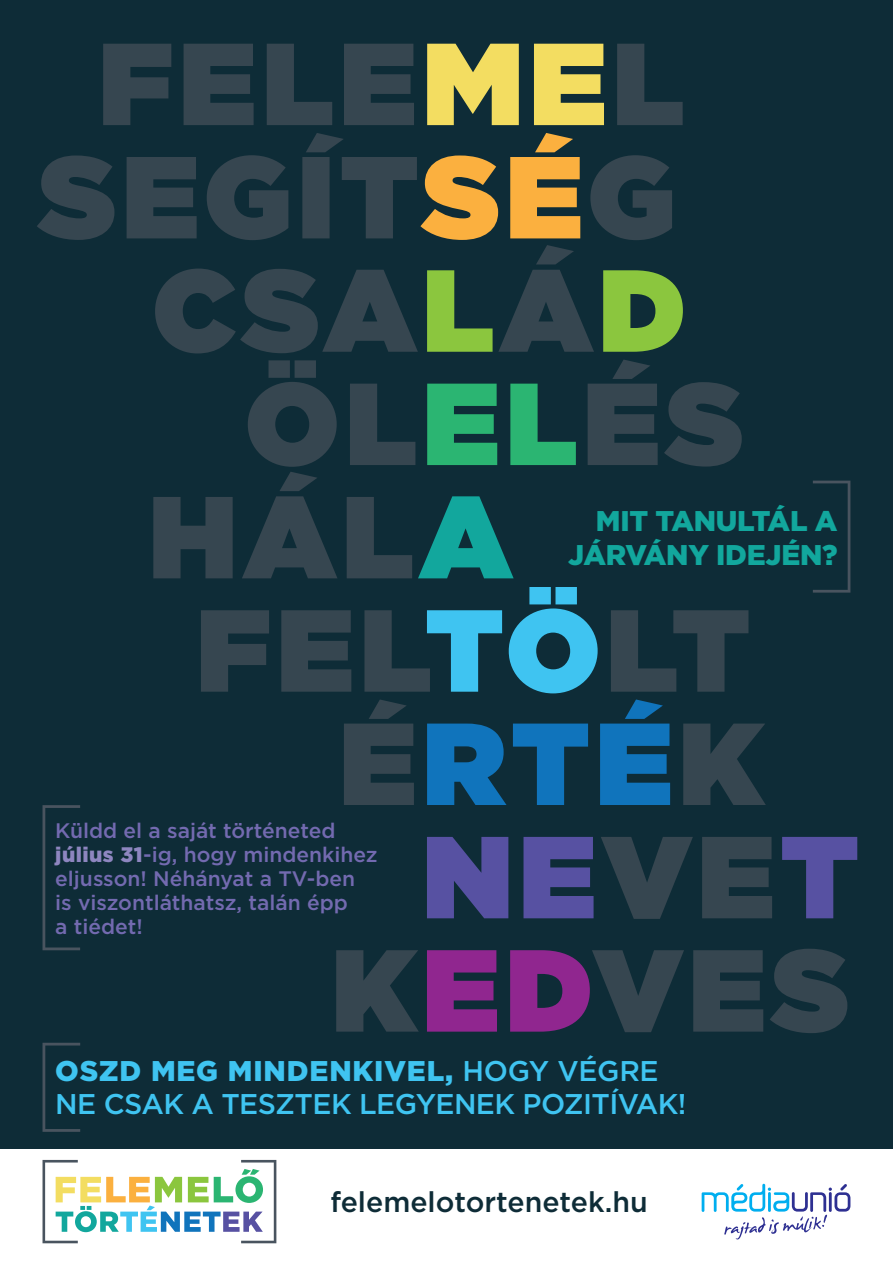
<style>
.page{position:relative;width:893px;height:1263px;background:#fff}
.page>*{position:absolute;margin:0;border:0;box-sizing:border-box;transform-origin:0 0}
.t1{font:900 116.4px/226.6px "Gotham";letter-spacing:.05em;color:#364650;text-align:center}
.t2{font:900 116.4px "Gotham";letter-spacing:.05em;color:#1074bc}
.t3{font:500 28.5px/33px "Gotham";letter-spacing:-.02em;color:#3fc4f1}
.t4{font:900 28.5px/34.5px "Gotham";letter-spacing:-.01em;color:#12a79d;text-align:right}
.t5{font:500 28.5px "Gotham";color:#0e2c37}
.t6{font:500 21px/24px "Gotham";color:#736ab0}
.s1{color:#f3dd61}
.s2{color:#8bc63e}
.s3{color:#2bb572}
.s4{color:#12a79d}
.s5{color:#3fc4f1}
.s6{color:#364650}
.s7{color:#fbb03f}
.s8{font-weight:900;color:#8e86c0}
.s9{color:#5751a2}
.s10{color:#90268f}
.s11{font-weight:900}
</style>
<div class="page">
<div style="left:0;top:0;width:893px;height:1148px;background:#0e2c37"></div>
<svg style="left:702px;top:1184px;width:148px;height:55px"></svg>
<svg style="left:813px;top:481px;width:37px;height:112px"></svg>
<svg style="left:43px;top:1043px;width:37px;height:89px"></svg>
<svg style="left:43px;top:805px;width:37px;height:145px"></svg>
<svg style="left:43px;top:1160px;width:233px;height:83px"></svg>
<h1 class="t1" style="left:99px;top:-31px;width:589px">FELE<span class="s1">ME</span>L<br>CSA<span class="s2">L</span>Á<span class="s2">D</span></h1>
<h1 class="t1" style="left:245px;top:309px;width:500px">ÖL<span class="s3">EL</span>ÉS</h1>
<h1 class="t1" style="left:149px;top:422px;width:365px">HÁL<span class="s4">A</span></h1>
<h1 class="t1" style="left:196px;top:535px;width:555px">FEL<span class="s5">TÖ</span>LT</h1>
<h1 class="t2" style="left:339px;top:680px;width:426px"><span class="s6">É</span>RTÉ<span class="s6">K</span></h1>
<h1 class="t1" style="left:39px;top:82px;width:638px">SEGÍT<span class="s7">SÉ</span>G</h1>
<h2 class="t4" style="left:568px;top:503px;width:271px">MIT TANULTÁL A<br>JÁRVÁNY IDEJÉN?</h2>
<p class="t6" style="left:55px;top:818px;width:324px">Küldd el a saját történeted <span class="s8">július 31</span>-ig, hogy mindenkihez eljusson! Néhányat a TV-ben<br>is viszontláthatsz, talán épp<br>a tiédet!</p>
<h1 class="t1" style="left:332px;top:819px;width:529px;line-height:113.2px;text-align:right"><span class="s9">NE</span>VE<span class="s9">T<br></span>K<span class="s10">ED</span>VES</h1>
<h2 class="t3" style="left:55px;top:1054px;width:633px"><span class="s11">OSZD MEG MINDENKIVEL,</span> HOGY VÉGRE<br>NE CSAK A TESZTEK LEGYENEK POZITÍVAK!</h2>
<h2 class="t5" style="left:330px;top:1183px;width:319px">felemelotortenetek.hu</h2>
</div>
